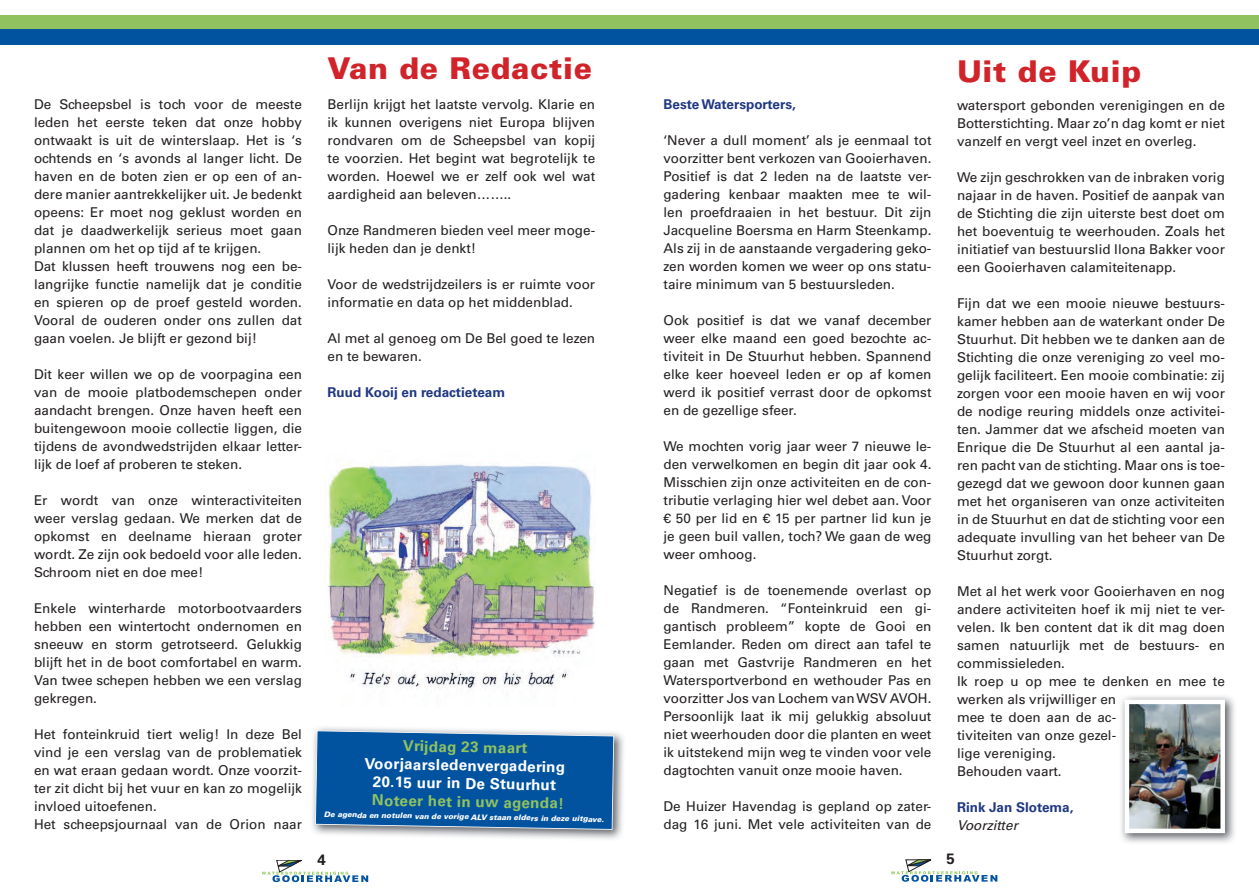
<style>
.page{position:relative;width:1259px;height:893px;background:#fff}
.page>*{position:absolute;margin:0;border:0;box-sizing:border-box;transform-origin:0 0}
.t1{font:900 30px "Univers";letter-spacing:.02em;color:#d1232a}
.t2{font:700 15.15px/18.1px "Univers";color:#fff;text-align:center}
.t3{font:700 15.15px "Univers";color:#90c25f}
.t4{font:700 15px "Univers";color:#231f20}
.t5{font:13.5px/18px "Univers";color:#231f20;text-align:justify}
.t6{font:700 13.5px "Univers";color:#203882}
.t7{font:italic 13.5px "Univers";color:#231f20}
.t8{font:italic 900 7.65px "Univers";color:#fff}
</style>
<div class="page">
<div style="left:0;top:15px;width:1259px;height:15px;background:#90c25f"></div>
<div style="left:0;top:30px;width:1259px;height:15px;background:#0153a0"></div>
<svg style="left:262px;top:860px;width:106px;height:22px"></svg>
<svg style="left:891px;top:859px;width:106px;height:23px"></svg>
<img style="left:1121px;top:696px;width:114px;height:147px">
<img style="left:1124px;top:700px;width:101px;height:133px">
<img style="left:312px;top:727px;width:312px;height:112px">
<svg style="left:315px;top:730px;width:299px;height:100px;background:#125da4"></svg>
<img style="left:328px;top:463px;width:267px;height:226px">
<p class="t5" style="left:34px;top:96px;width:269px;text-align:left">De Scheepsbel is toch voor de meeste leden het eerste teken dat onze hobby ontwaakt is uit de winterslaap. Het is ‘s ochtends en ‘s avonds al langer licht. De haven en de boten zien er op een of an&shy;dere manier aantrekkelijker uit. Je bedenkt opeens: Er moet nog geklust worden en dat je daadwerkelijk serieus moet gaan plannen om het op tijd af te krijgen.<br>Dat klussen heeft trouwens nog een be&shy;langrijke functie namelijk dat je conditie en spieren op de proef gesteld worden.<br>Vooral de ouderen onder ons zullen dat gaan voelen. Je blijft er gezond bij!</p>
<p class="t5" style="left:34px;top:366px;width:269px">Dit keer willen we op de voorpagina een van de mooie platbodemschepen onder aandacht brengen. Onze haven heeft een buitengewoon mooie collectie liggen, die tijdens de avondwedstrijden elkaar letter&shy;lijk de loef af proberen te steken.</p>
<p class="t5" style="left:34px;top:492px;width:269px">Er wordt van onze winteractiviteiten weer verslag gedaan. We merken dat de opkomst en deelname hieraan groter wordt. Ze zijn ook bedoeld voor alle leden.<br>Schroom niet en doe mee!</p>
<p class="t5" style="left:34px;top:600px;width:269px">Enkele winterharde motorbootvaarders hebben een wintertocht ondernomen en sneeuw en storm getrotseerd. Gelukkig blijft het in de boot comfortabel en warm.<br>Van twee schepen hebben we een verslag gekregen.</p>
<p class="t5" style="left:34px;top:726px;width:269px;text-align:left">Het fonteinkruid tiert welig! In deze Bel vind je een verslag van de problematiek en wat eraan gedaan wordt. Onze voorzit&shy;ter zit dicht bij het vuur en kan zo mogelijk invloed uitoefenen.<br>Het scheepsjournaal van de Orion naar</p>
<h1 class="t1" style="left:327px;top:50px;width:266px">van de redactie</h1>
<p class="t5" style="left:327px;top:96px;width:269px">Berlijn krijgt het laatste vervolg. Klarie en ik kunnen overigens niet Europa blijven rondvaren om de Scheepsbel van kopij te voorzien. Het begint wat begrotelijk te worden. Hoewel we er zelf ook wel wat aardigheid aan beleven……..</p>
<p class="t5" style="left:327px;top:221px;width:269px">Onze Randmeren bieden veel meer moge&shy;lijk heden dan je denkt!</p>
<p class="t5" style="left:327px;top:275px;width:269px">Voor de wedstrijdzeilers is er ruimte voor informatie en data op het middenblad.</p>
<p class="t5" style="left:327px;top:329px;width:269px">Al met al genoeg om De Bel goed te lezen en te bewaren.</p>
<p class="t6" style="left:327px;top:385px;width:179px">Ruud Kooij en redactieteam</p>
<p class="t3" style="left:403px;top:737px;width:126px;rotate:1deg">Vrijdag 23 maart</p>
<p class="t2" style="left:365px;top:754px;width:202px;rotate:1deg">Voorjaarsledenvergadering<br>20.15 uur in De Stuurhut</p>
<p class="t3" style="left:372px;top:791px;width:194px;rotate:1deg">Noteer het in uw agenda!</p>
<p class="t8" style="left:324px;top:809px;width:282px;rotate:1deg">De agenda en notulen van de vorige ALV staan elders in deze uitgave.</p>
<p class="t6" style="left:663px;top:97px;width:134px">Beste Watersporters,</p>
<p class="t5" style="left:663px;top:132px;width:269px">‘Never a dull moment’ als je eenmaal tot voorzitter bent verkozen van Gooierhaven.<br>Positief is dat 2 leden na de laatste ver&shy;gadering kenbaar maakten mee te wil&shy;len proefdraaien in het bestuur. Dit zijn Jacqueline Boersma en Harm Steenkamp.<br>Als zij in de aanstaande vergadering geko&shy;zen worden komen we weer op ons statu&shy;taire minimum van 5 bestuursleden.</p>
<p class="t5" style="left:663px;top:312px;width:269px">Ook positief is dat we vanaf december weer elke maand een goed bezochte ac&shy;tiviteit in De Stuurhut hebben. Spannend elke keer hoeveel leden er op af komen werd ik positief verrast door de opkomst en de gezellige sfeer.</p>
<p class="t5" style="left:663px;top:438px;width:269px">We mochten vorig jaar weer 7 nieuwe le&shy;den verwelkomen en begin dit jaar ook 4.<br>Misschien zijn onze activiteiten en de con&shy;tributie verlaging hier wel debet aan. Voor € 50 per lid en € 15 per partner lid kun je je geen buil vallen, toch? We gaan de weg weer omhoog.</p>
<p class="t5" style="left:663px;top:582px;width:269px">Negatief is de toenemende overlast op de Randmeren. “Fonteinkruid een gi&shy;gantisch probleem” kopte de Gooi en Eemlander. Reden om direct aan tafel te gaan met Gastvrije Randmeren en het Watersportverbond en wethouder Pas en voorzitter Jos van Lochem van WSV AVOH.<br>Persoonlijk laat ik mij gelukkig absoluut niet weerhouden door die planten en weet ik uitstekend mijn weg te vinden voor vele dagtochten vanuit onze mooie haven.</p>
<p class="t5" style="left:663px;top:798px;width:269px">De Huizer Havendag is gepland op zater&shy;dag 16 juni. Met vele activiteiten van de</p>
<h1 class="t1" style="left:957px;top:53px;width:186px">uit de kuip</h1>
<p class="t5" style="left:957px;top:97px;width:269px">watersport gebonden verenigingen en de Botterstichting. Maar zo’n dag komt er niet vanzelf en vergt veel inzet en overleg.</p>
<p class="t5" style="left:957px;top:169px;width:269px">We zijn geschrokken van de inbraken vorig najaar in de haven. Positief de aanpak van de Stichting die zijn uiterste best doet om het boeventuig te weerhouden. Zoals het initiatief van bestuurslid Ilona Bakker voor een Gooierhaven calamiteitenapp.</p>
<p class="t5" style="left:957px;top:295px;width:269px">Fijn dat we een mooie nieuwe bestuurs&shy;kamer hebben aan de waterkant onder De Stuurhut. Dit hebben we te danken aan de Stichting die onze vereniging zo veel mo&shy;gelijk faciliteert. Een mooie combinatie: zij zorgen voor een mooie haven en wij voor de nodige reuring middels onze activitei&shy;ten. Jammer dat we afscheid moeten van Enrique die De Stuurhut al een aantal ja&shy;ren pacht van de stichting. Maar ons is toe&shy;gezegd dat we gewoon door kunnen gaan met het organiseren van onze activiteiten in de Stuurhut en dat de stichting voor een adequate invulling van het beheer van De Stuurhut zorgt.</p>
<p class="t5" style="left:957px;top:582px;width:269px;text-align:left">Met al het werk voor Gooierhaven en nog andere activiteiten hoef ik mij niet te ver&shy;velen. Ik ben content dat ik dit mag doen samen natuurlijk met de bestuurs- en commissieleden.<br>Ik roep u op mee te denken en mee te werken als vrijwilliger en<br>mee te doen aan de ac-<br>tiviteiten van onze gezel-<br>lige vereniging.<br>Behouden vaart.</p>
<p class="t6" style="left:957px;top:799px;width:118px">Rink Jan Slotema,</p>
<p class="t7" style="left:957px;top:817px;width:62px">Voorzitter</p>
<p class="t4" style="left:317px;top:851px;width:10px">4</p>
<p class="t4" style="left:946px;top:850px;width:10px">5</p>
</div>
